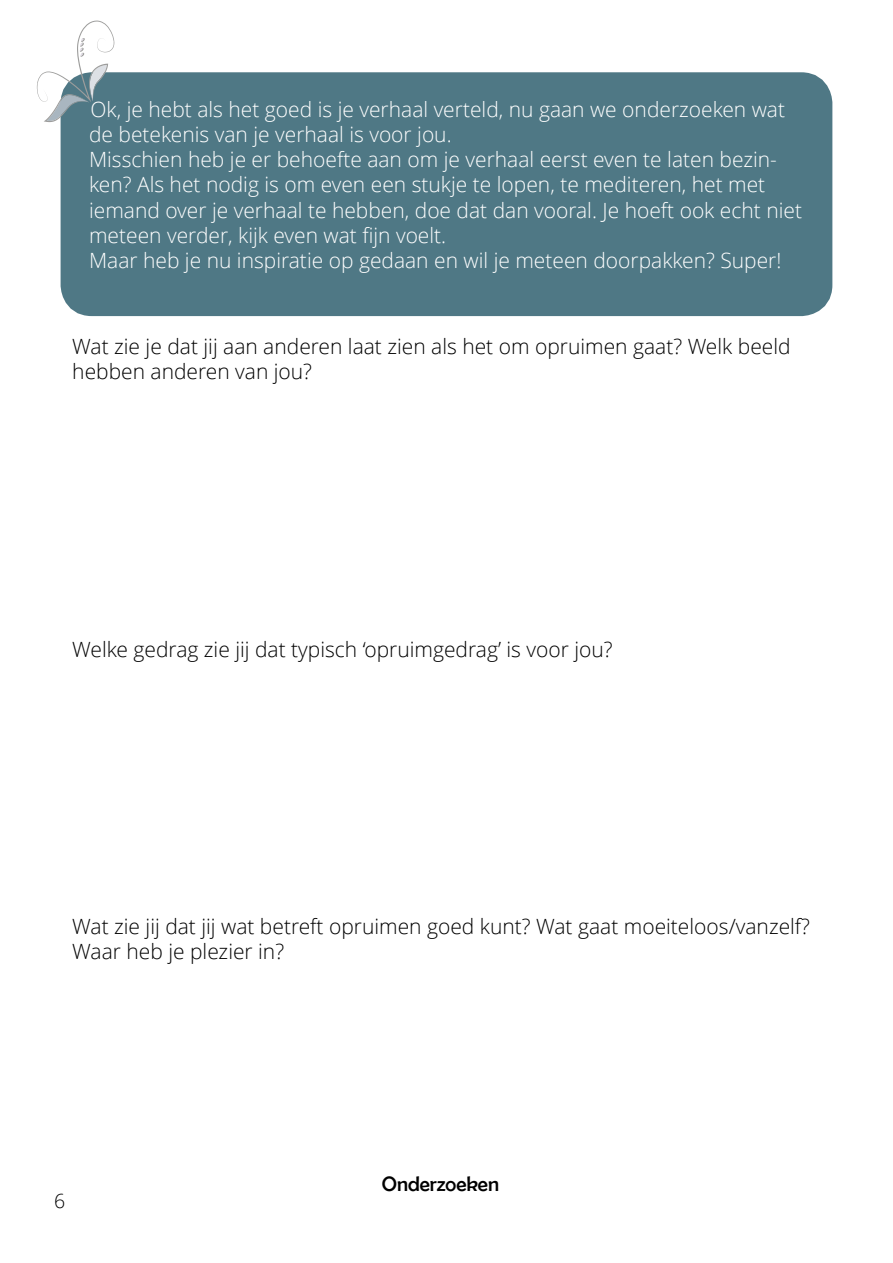
<style>
.page{position:relative;width:893px;height:1263px;background:#fff}
.page>*{position:absolute;margin:0;border:0;box-sizing:border-box;transform-origin:0 0}
.t1{font:300 21px/25.2px "Open Sans";color:#fff}
.t2{font:300 21px/25.2px "Open Sans";color:#000}
.t3{font:21px "Berlin Sans FB";color:#000}
.t4{font:300 19.5px "Open Sans";color:#000}
</style>
<div class="page">
<div style="left:75px;top:87px;width:743px;height:215px;background:#4f7885;border-radius:17px"></div>
<div style="left:61px;top:72px;width:771px;height:244px;border:28px solid #4f7885;border-radius:17px"></div>
<svg style="left:37px;top:20px;width:78px;height:102px"></svg>
<p class="t1" style="left:89px;top:96px;width:714px">Ok, je hebt als het goed is je verhaal verteld, nu gaan we onderzoeken wat de betekenis van je verhaal is voor jou.<br>Misschien heb je er behoefte aan om je verhaal eerst even te laten bezin&shy;ken? Als het nodig is om even een stukje te lopen, te mediteren, het met iemand over je verhaal te hebben, doe dat dan vooral. Je hoeft ook echt niet meteen verder, kijk even wat fijn voelt.<br>Maar heb je nu inspiratie op gedaan en wil je meteen doorpakken? Super!</p>
<p class="t2" style="left:72px;top:333px;width:720px">Wat zie je dat jij aan anderen laat zien als het om opruimen gaat? Welk beeld hebben anderen van jou?</p>
<p class="t2" style="left:72px;top:636px;width:542px">Welke gedrag zie jij dat typisch ‘opruimgedrag’ is voor jou?</p>
<p class="t2" style="left:72px;top:913px;width:739px">Wat zie jij dat jij wat betreft opruimen goed kunt? Wat gaat moeiteloos/vanzelf?<br>Waar heb je plezier in?</p>
<p class="t4" style="left:54px;top:1188px;width:13px">6</p>
<p class="t3" style="left:382px;top:1172px;width:119px">Onderzoeken</p>
</div>
